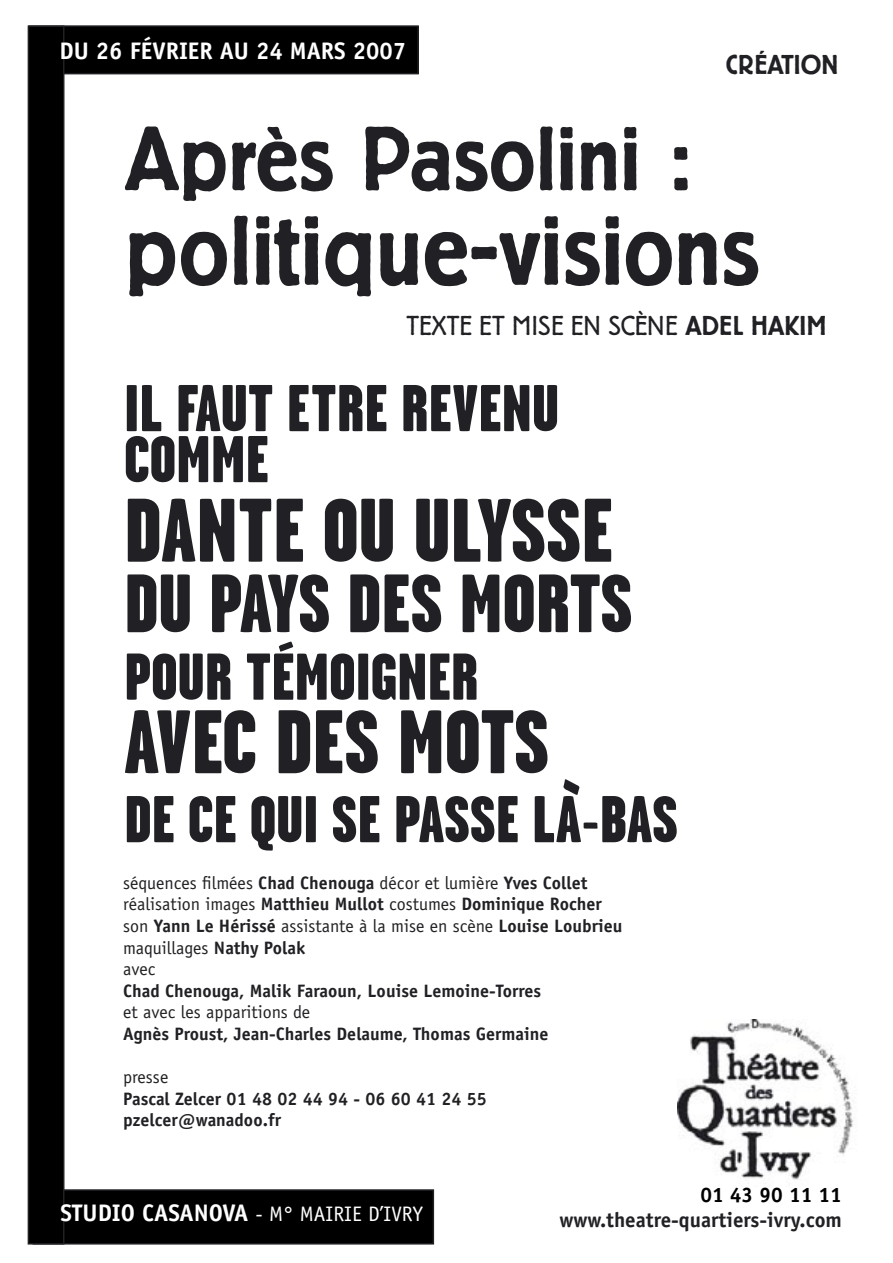
<style>
.page{position:relative;width:893px;height:1263px;background:#fff}
.page>*{position:absolute;margin:0;border:0;box-sizing:border-box;transform-origin:0 0}
.t1{font:500 97.5px "Berliner Grotesk";color:#212125}
.t2{font:900 90px "Garage Gothic";color:#212125}
.t3{font:500 90px "Berliner Grotesk";color:#212125}
.t4{font:900 82.5px "Garage Gothic";letter-spacing:-.005em;color:#212125}
.t5{font:900 66px/51px "Garage Gothic";color:#212125}
.t6{font:300 27px "Berliner Grotesk";color:#212125}
.t7{font:500 27px "Berliner Grotesk";color:#212125}
.t8{font:700 24px "Officina Sans";color:#fff}
.t9{font:700 21px "Officina Sans";color:#212125}
.t10{font:21px "Officina Sans";color:#fff}
.t11{font:700 21px "Officina Sans";color:#000}
.t12{font:700 18px "Officina Sans";color:#212125}
.t13{font:18px "Officina Sans";color:#212125}
.s1{font-weight:500}
.s2{font-weight:700}
.s3{font-weight:400}
.s4{font-weight:700;font-size:24px}
</style>
<div class="page">
<img style="left:677px;top:1019px;width:177px;height:161px">
<div style="left:29px;top:26px;width:389px;height:48px;background:#000"></div>
<div style="left:28px;top:25px;width:391px;height:49px;border:2px solid #212125"></div>
<div style="left:33px;top:1190px;width:400px;height:54px;background:#000"></div>
<div style="left:33px;top:1189px;width:401px;height:55px;border:2px solid #212125"></div>
<div style="left:28px;top:26px;width:36px;height:1218px;background:#000"></div>
<div style="left:28px;top:26px;width:36px;height:1218px;border:2px solid #212125"></div>
<svg style="left:563px;top:779px;width:16px;height:16px"></svg>
<p class="t8" style="left:59px;top:36px;width:348px">DU 26 FÉVRIER AU 24 MARS 2007</p>
<p class="t7" style="left:726px;top:50px;width:114px">CRÉATION</p>
<p class="t3" style="left:125px;top:111px;width:568px">Après Pasolini :</p>
<p class="t1" style="left:125px;top:199px;width:636px">politique-visions</p>
<p class="t6" style="left:406px;top:310px;width:422px">TEXTE ET MISE EN SCÈNE <span class="s1">ADEL HAKIM</span></p>
<p class="t5" style="left:124px;top:383px;width:436px">IL FAUT ETRE REVENU<br>COMME</p>
<p class="t2" style="left:124px;top:481px;width:490px">DANTE OU ULYSSE</p>
<p class="t4" style="left:124px;top:558px;width:510px">DU PAYS DES MORTS</p>
<p class="t5" style="left:124px;top:651px;width:356px">POUR TÉMOIGNER</p>
<p class="t2" style="left:124px;top:692px;width:427px">AVEC DES MOTS</p>
<p class="t5" style="left:124px;top:794px;width:555px">DE CE QUI SE PASSE LA-BAS</p>
<p class="t13" style="left:123px;top:872px;width:466px">séquences filmées <span class="s2">Chad Chenouga</span> décor et lumière <span class="s2">Yves Collet</span></p>
<p class="t12" style="left:123px;top:893px;width:480px"><span class="s3">réalisation images</span> Matthieu Mullot <span class="s3">costumes</span> Dominique Rocher</p>
<p class="t13" style="left:123px;top:915px;width:501px">son <span class="s2">Yann Le Hérissé</span> assistante à la mise en scène <span class="s2">Louise Loubrieu</span></p>
<p class="t13" style="left:123px;top:937px;width:184px">maquillages <span class="s2">Nathy Polak</span></p>
<p class="t13" style="left:123px;top:958px;width:34px">avec</p>
<p class="t12" style="left:123px;top:979px;width:419px">Chad Chenouga, Malik Faraoun, Louise Lemoine-Torres</p>
<p class="t13" style="left:123px;top:1002px;width:188px">et avec les apparitions de</p>
<p class="t12" style="left:123px;top:1023px;width:426px">Agnès Proust, Jean-Charles Delaume, Thomas Germaine</p>
<p class="t13" style="left:123px;top:1066px;width:47px">presse</p>
<p class="t12" style="left:123px;top:1087px;width:365px">Pascal Zelcer 01 48 02 44 94 - 06 60 41 24 55</p>
<p class="t12" style="left:123px;top:1109px;width:159px">pzelcer@wanadoo.fr</p>
<p class="t10" style="left:60px;top:1201px;width:364px"><span class="s4">STUDIO CASANOVA</span> - M° MAIRIE D’IVRY</p>
<p class="t11" style="left:700px;top:1182px;width:143px">01 43 90 11 11</p>
<p class="t9" style="left:559px;top:1207px;width:284px">www.theatre-quartiers-ivry.com</p>
</div>
